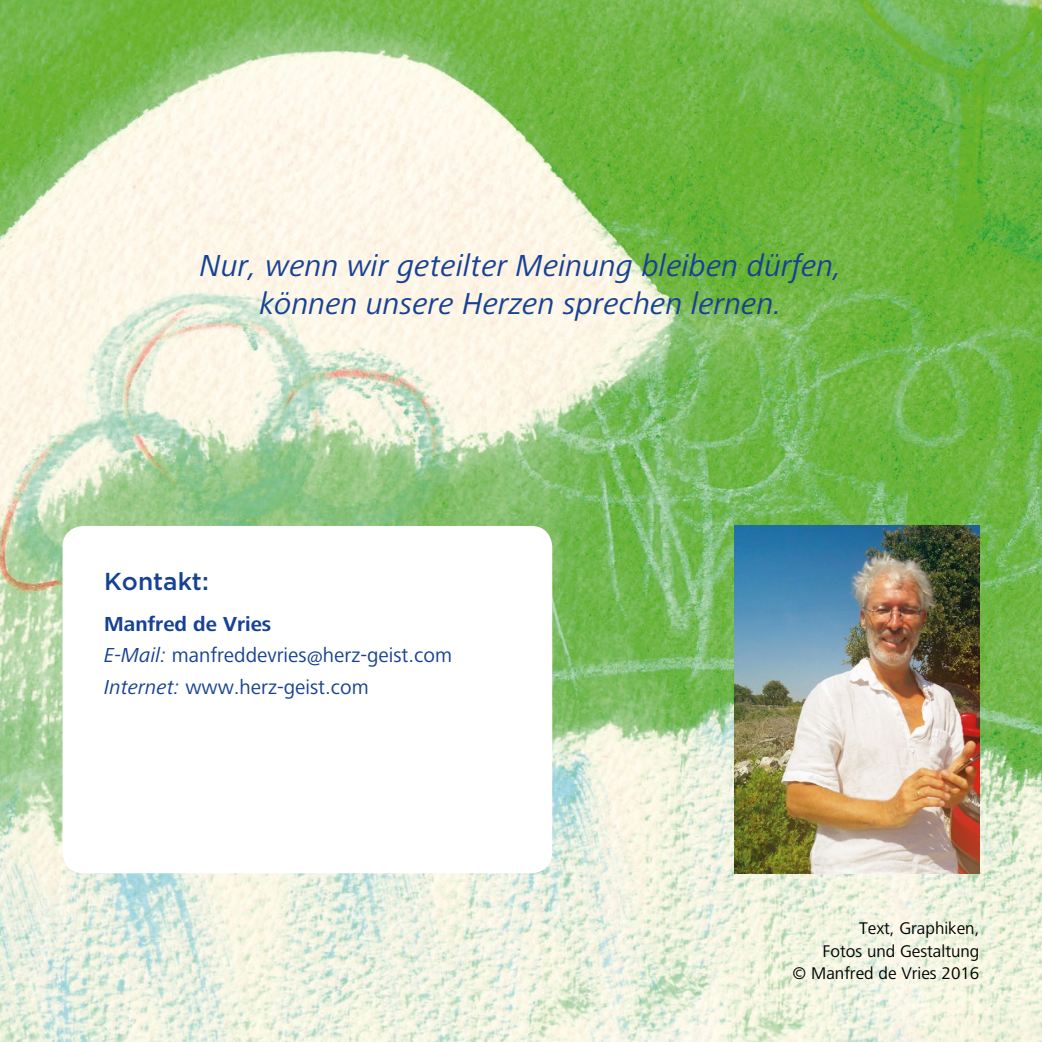
<style>
.page{position:relative;width:1042px;height:1042px;background:#fff}
.page>*{position:absolute;margin:0;border:0;box-sizing:border-box;transform-origin:0 0}
.t1{font:italic 31.5px/37.8px "Frutiger Next LT";color:#164194;text-align:center}
.t2{font:500 24.5px "Gotham";color:#164194}
.t3{font:21px/31.5px "Frutiger Next LT";color:#164194}
.t4{font:17.5px/22.8px "Frutiger Next LT";color:#000;text-align:right}
.s1{font-weight:700}
.s2{font-style:italic}
</style>
<div class="page">
<img style="left:0;top:0;width:1042px;height:1042px">
<div style="left:63px;top:526px;width:489px;height:347px;background:#fff;border-radius:21px"></div>
<img style="left:734px;top:526px;width:245px;height:347px">
<h1 class="t1" style="left:200px;top:246px;width:643px">Nur, wenn wir geteilter Meinung bleiben dürfen, können unsere Herzen sprechen lernen.</h1>
<p class="t2" style="left:104px;top:567px;width:106px">Kontakt:</p>
<p class="t3" style="left:104px;top:608px;width:349px"><span class="s1">Manfred de Vries<br></span><span class="s2">E-Mail:</span> manfreddevries@herz-geist.com<br><span class="s2">Internet:</span> www.herz-geist.com</p>
<p class="t4" style="left:792px;top:917px;width:188px">Text, Graphiken,<br>Fotos und Gestaltung<br>© Manfred de Vries 2016</p>
</div>
